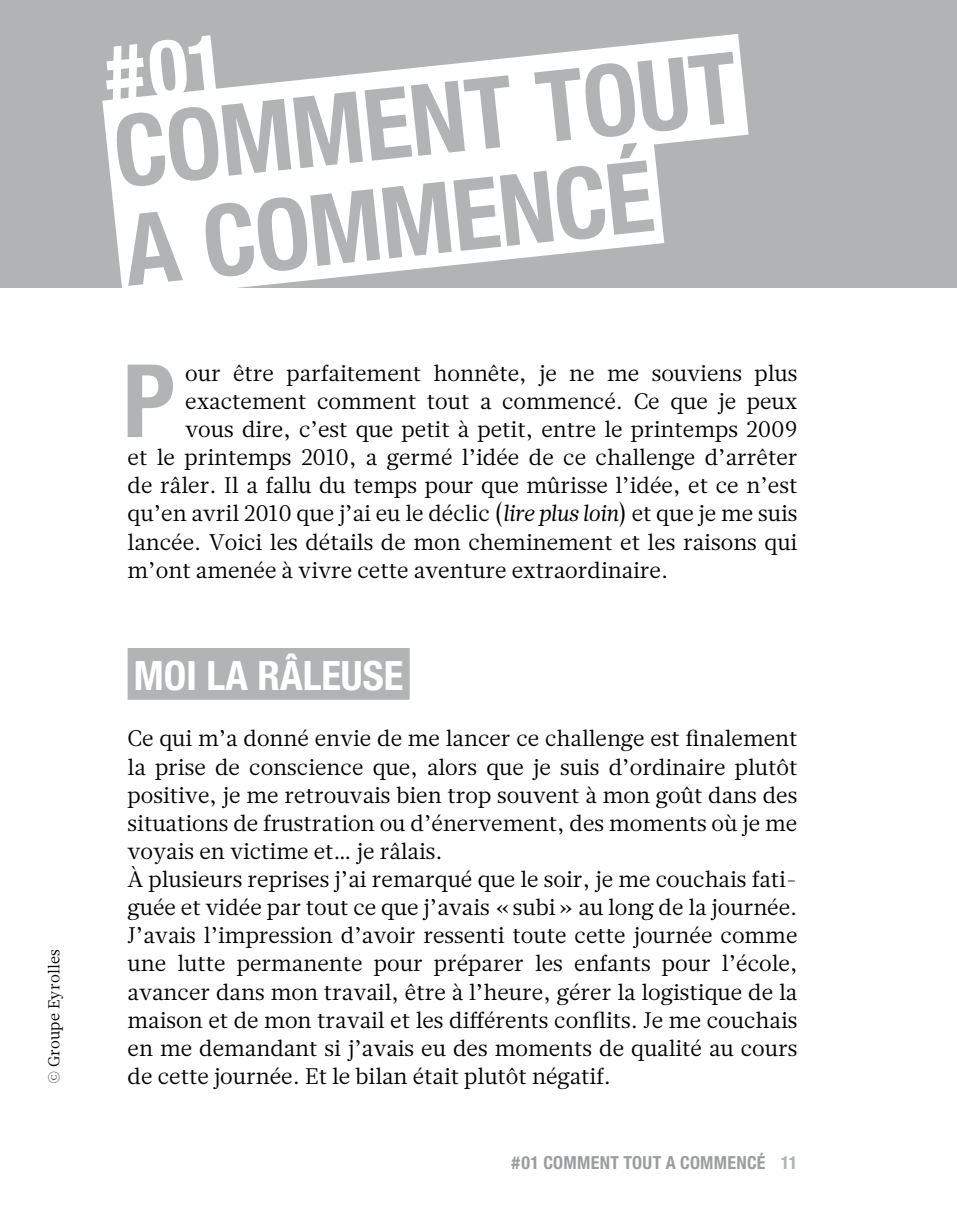
<style>
.page{position:relative;width:957px;height:1212px;background:#fff}
.page>*{position:absolute;margin:0;border:0;box-sizing:border-box;transform-origin:0 0}
.t1{font:700 condensed 101.25px "Helvetica Neue";color:#b1b3b4}
.t2{font:700 condensed 99px "Helvetica Neue";color:#b1b3b4}
.t3{font:700 condensed 40.5px "Helvetica Neue";color:#fff}
.t4{font:22.5px/28.1px "Glosa Text";color:#000}
.t5{font:700 condensed 18px "Helvetica Neue";letter-spacing:.015em;color:#9c9d9f}
.t6{font:700 condensed 18px "Helvetica Neue";color:#b1b3b4}
.t7{font:15.75px "Glosa Text";letter-spacing:.01em;color:#000}
.s1{font-style:italic}
</style>
<div class="page">
<div style="left:0;top:0;width:957px;height:287px;background:#b1b3b4"></div>
<svg style="left:291px;top:34px;width:452px;height:47px"></svg>
<svg style="left:7px;top:81px;width:763px;height:207px"></svg>
<div style="left:128px;top:648px;width:282px;height:52px;background:#b1b3b4"></div>
<svg style="left:103px;top:81px;width:113px;height:23px"></svg>
<p class="t7" style="left:44px;top:1084px;width:136px;rotate:-90deg">© Groupe Eyrolles</p>
<h2 class="t2" style="left:530px;top:48px;width:156px;rotate:-6deg">TOUT</h2>
<h2 class="t2" style="left:118px;top:191px;width:260px;rotate:-6deg">A COMMENCÉ</h2>
<h2 class="t2" style="left:108px;top:93px;width:181px;rotate:-6deg">COMMENT</h2>
<h1 class="t1" style="left:122px;top:340px;width:54px">P</h1>
<p class="t4" style="left:185px;top:359px;width:614px">our être parfaitement honnête, je ne me souviens plus</p>
<p class="t4" style="left:185px;top:387px;width:614px">exactement comment tout a commencé. Ce que je peux</p>
<p class="t4" style="left:185px;top:415px;width:614px">vous dire, c’est que petit à petit, entre le printemps 2009</p>
<p class="t4" style="left:128px;top:443px;width:671px">et le printemps 2010, a germé l’idée de ce challenge d’arrêter</p>
<p class="t4" style="left:128px;top:472px;width:671px">de râler. Il a fallu du temps pour que mûrisse l’idée, et ce n’est</p>
<p class="t4" style="left:128px;top:500px;width:671px">qu’en avril 2010 que j’ai eu le déclic (<span class="s1">lire plus loin</span>) et que je me suis</p>
<p class="t4" style="left:128px;top:528px;width:671px">lancée. Voici les détails de mon cheminement et les raisons qui</p>
<p class="t4" style="left:128px;top:556px;width:542px">m’ont amenée à vivre cette aventure extraordinaire.</p>
<h3 class="t3" style="left:134px;top:651px;width:271px">MOI LA RÂLEUSE</h3>
<p class="t4" style="left:128px;top:725px;width:671px">Ce qui m’a donné envie de me lancer ce challenge est finalement la prise de conscience que, alors que je suis d’ordinaire plutôt positive, je me retrouvais bien trop souvent à mon goût dans des situations de frustration ou d’énervement, des moments où je me voyais en victime et… je râlais.<br>À plusieurs reprises j’ai remarqué que le soir, je me couchais fati&shy;guée et vidée par tout ce que j’avais «subi» au long de la journée.<br>J’avais l’impression d’avoir ressenti toute cette journée comme une lutte permanente pour préparer les enfants pour l’école, avancer dans mon travail, être à l’heure, gérer la logistique de la maison et de mon travail et les différents conflits. Je me couchais en me demandant si j’avais eu des moments de qualité au cours de cette journée. Et le bilan était plutôt négatif.</p>
<p class="t5" style="left:511px;top:1151px;width:64px">#01 COMMENT</p>
<p class="t5" style="left:623px;top:1151px;width:89px">TOUT A COMMENCÉ</p>
<p class="t6" style="left:781px;top:1151px;width:18px">11</p>
</div>
